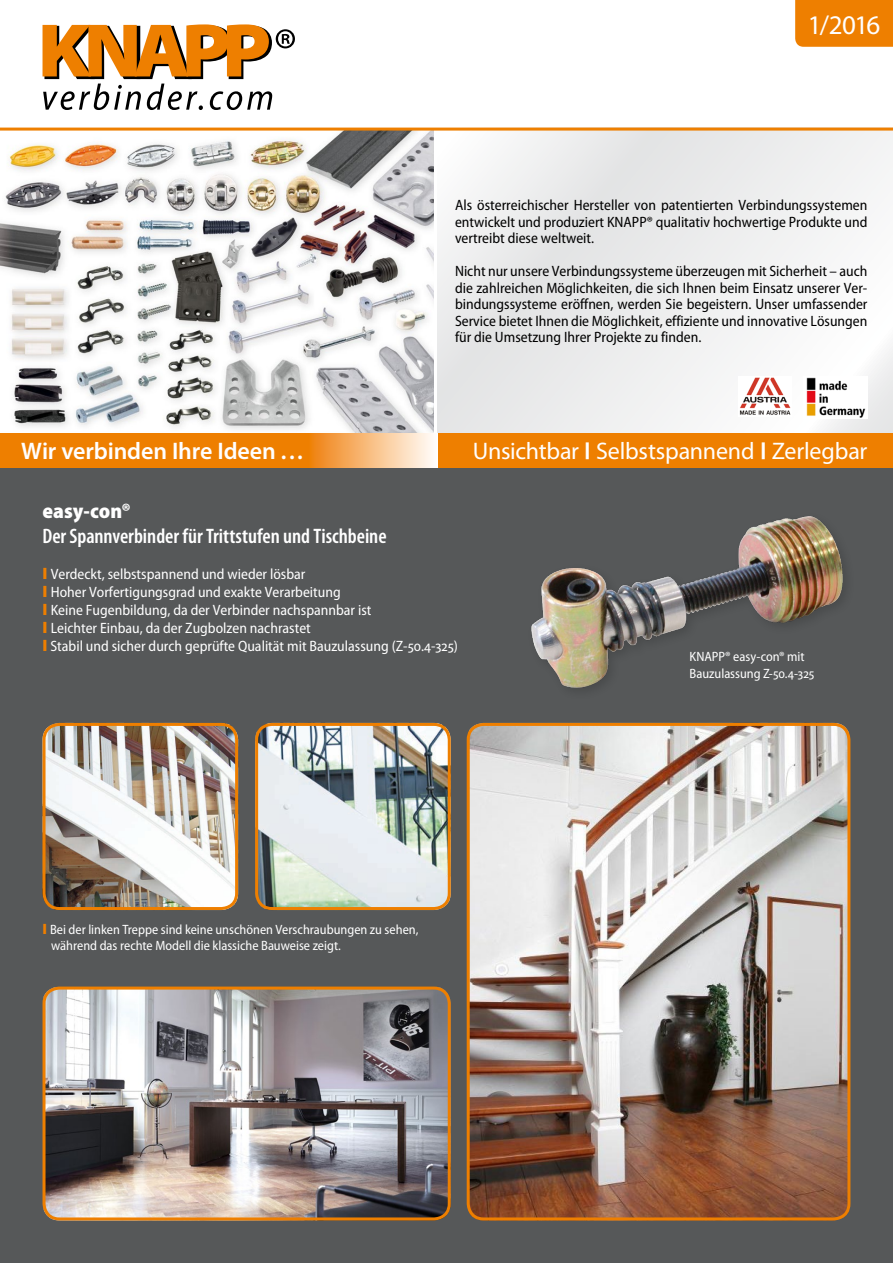
<style>
.page{position:relative;width:893px;height:1263px;background:#fff}
.page>*{position:absolute;margin:0;border:0;box-sizing:border-box;transform-origin:0 0}
.t1{font:27px "Myriad Pro";color:#fff}
.t2{font:24px "Myriad Pro";letter-spacing:-.01em;color:#fff}
.t3{font:600 24px "Myriad Pro";letter-spacing:-.005em;color:#fff}
.t4{font:600 condensed 21px "Myriad Pro";color:#fff}
.t5{font:900 semi-condensed 21px "Myriad Pro";color:#fff}
.t6{font:semi-condensed 15px/16.5px "Myriad Pro";color:#000;text-align:justify}
.t7{font:semi-condensed 15px/18px "Myriad Pro";color:#fff}
.t8{font:semi-condensed 13.5px/16.2px "Myriad Pro";color:#fff}
.s1{font-weight:900;font-stretch:normal;font-size:16.5px;color:#ee7f00}
.s2{font-weight:900;font-stretch:normal;font-size:15px;color:#ee7f00}
</style>
<div class="page">
<div style="left:0;top:468px;width:893px;height:795px;background:#565859"></div>
<svg style="left:43px;top:24px;width:252px;height:86px"></svg>
<svg style="left:438px;top:131px;width:455px;height:303px"></svg>
<img style="left:0;top:131px;width:434px;height:303px">
<div style="left:0;top:434px;width:893px;height:34px;background:#ee7f00"></div>
<div style="left:306px;top:434px;width:132px;height:34px;background:linear-gradient(to right,#ef7f09,#fff)"></div>
<hr style="left:0;top:128px;width:893px;height:3px;background:#ee7f00">
<img style="left:43px;top:723px;width:195px;height:187px">
<div style="left:43px;top:723px;width:195px;height:187px;border:3px solid #ee7f00;border-radius:16px"></div>
<img style="left:255px;top:723px;width:192px;height:187px">
<div style="left:255px;top:723px;width:196px;height:187px;border:3px solid #ee7f00;border-radius:16px"></div>
<img style="left:44px;top:990px;width:407px;height:230px">
<div style="left:43px;top:986px;width:408px;height:234px;border:3px solid #ee7f00;border-radius:16px"></div>
<img style="left:469px;top:723px;width:380px;height:497px">
<div style="left:467px;top:723px;width:383px;height:497px;border:3px solid #ee7f00;border-radius:16px"></div>
<img style="left:803px;top:376px;width:64px;height:42px">
<img style="left:739px;top:376px;width:52px;height:41px">
<div style="left:795px;top:0;width:98px;height:47px;background:#ee7f00"></div>
<img style="left:531px;top:516px;width:313px;height:173px">
<h1 class="t1" style="left:808px;top:8px;width:74px">1/2016</h1>
<p class="t6" style="left:455px;top:197px;width:414px">Als österreichischer Hersteller von patentierten Verbindungssystemen entwickelt und produziert KNAPP® qualitativ hochwertige Produkte und vertreibt diese weltweit.</p>
<p class="t6" style="left:455px;top:263px;width:414px">Nicht nur unsere Verbindungssysteme überzeugen mit Sicherheit – auch die zahlreichen Möglichkeiten, die sich Ihnen beim Einsatz unserer Ver&shy;bindungssysteme eröffnen, werden Sie begeistern. Unser umfassender Service bietet Ihnen die Möglichkeit, effiziente und innovative Lösungen für die Umsetzung Ihrer Projekte zu finden.</p>
<h2 class="t3" style="left:21px;top:436px;width:283px">Wir verbinden Ihre Ideen ...</h2>
<h2 class="t2" style="left:473px;top:436px;width:396px">Unsichtbar <sup>|</sup> Selbstspannend <sup>|</sup> Zerlegbar</h2>
<h3 class="t5" style="left:43px;top:499px;width:90px">easy-con®</h3>
<h3 class="t4" style="left:43px;top:524px;width:346px">Der Spannverbinder für Trittstufen und Tischbeine</h3>
<p class="t7" style="left:43px;top:565px;width:417px"><span class="s1">I</span> Verdeckt, selbstspannend und wieder lösbar<br><span class="s1">I</span> Hoher Vorfertigungsgrad und exakte Verarbeitung<br><span class="s1">I</span> Keine Fugenbildung, da der Verbinder nachspannbar ist<br><span class="s1">I</span> Leichter Einbau, da der Zugbolzen nachrastet<br><span class="s1">I</span> Stabil und sicher durch geprüfte Qualität mit Bauzulassung (Z-50.4-325)</p>
<p class="t8" style="left:51px;top:922px;width:369px;text-indent:-9px"><span class="s2">I</span> Bei der linken Treppe sind keine unschönen Verschraubungen zu sehen, während das rechte Modell die klassiche Bauweise zeigt.</p>
<p class="t8" style="left:690px;top:649px;width:126px">KNAPP® easy-con® mit<br>Bauzulassung Z-50.4-325</p>
</div>
